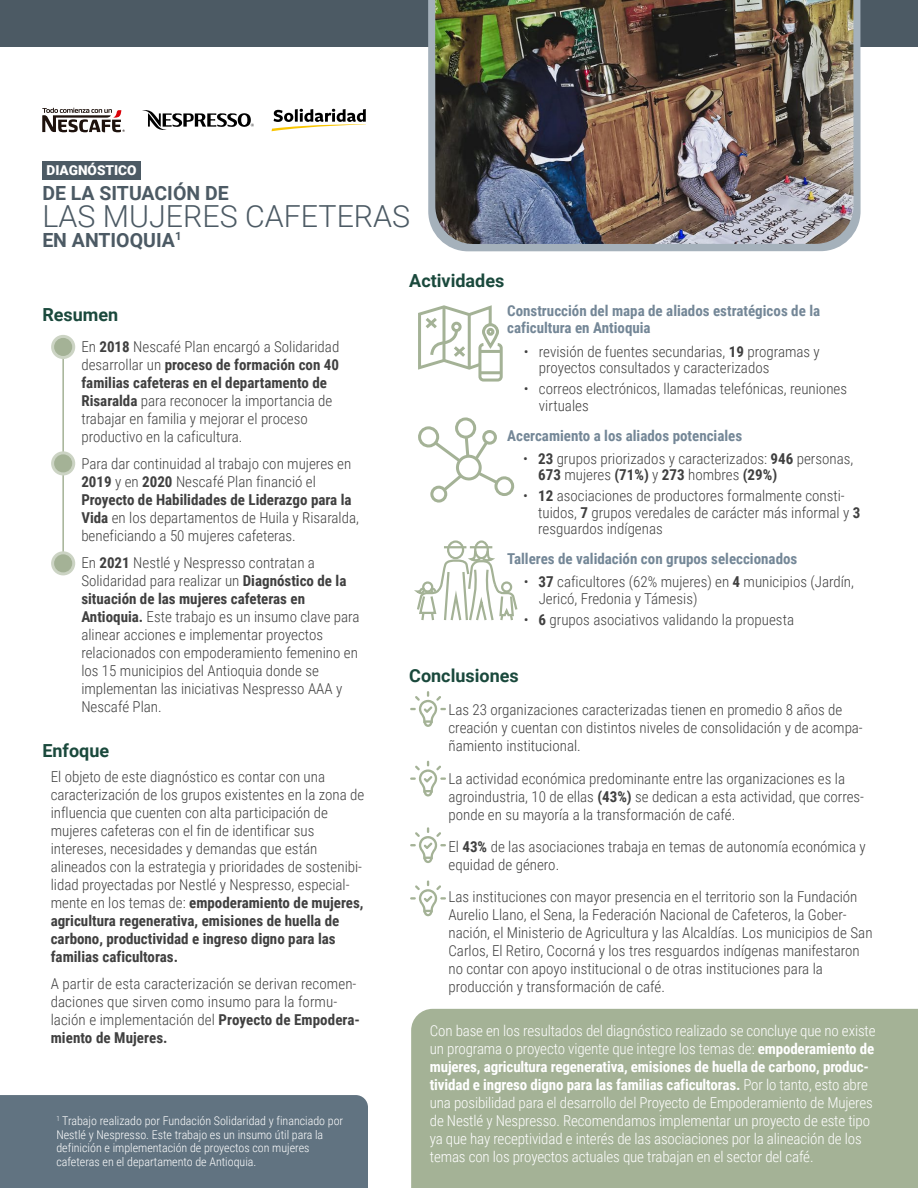
<style>
.page{position:relative;width:918px;height:1188px;background:#fff}
.page>*{position:absolute;margin:0;border:0;box-sizing:border-box;transform-origin:0 0}
.t1{font:300 30.45px "Roboto";color:#4c5a64}
.t2{font:700 19.5px "Roboto";color:#4c5a64}
.t3{font:700 18px "Roboto";color:#1a493c}
.t4{font:300 15px/18px "Roboto Condensed";color:#404040}
.t5{font:300 15px/18px "Roboto Condensed";letter-spacing:-.01em;color:#fff}
.t6{font:700 15px/16.5px "Roboto Condensed";color:#748797}
.t7{font:900 13.65px "Roboto";color:#fff}
.t8{font:300 12px/13.5px "Roboto Condensed";color:#fff}
.s1{font-weight:700}
</style>
<div class="page">
<div style="left:0;top:0;width:918px;height:46px;background:#4c5a64"></div>
<div style="left:411px;top:1009px;width:507px;height:179px;background:#a4b296"></div>
<div style="left:0;top:1095px;width:368px;height:93px;background:#617381"></div>
<div style="left:42px;top:161px;width:99px;height:18px;background:#4c5a64"></div>
<svg style="left:272px;top:109px;width:94px;height:22px"></svg>
<svg style="left:42px;top:108px;width:83px;height:24px"></svg>
<svg style="left:142px;top:110px;width:112px;height:20px"></svg>
<svg style="left:428px;top:0;width:433px;height:251px;background:#aeb8c1"></svg>
<img style="left:435px;top:0;width:418px;height:244px">
<hr style="left:62px;top:340px;width:2px;height:224px;background:#a4b296">
<div style="left:51px;top:335px;width:24px;height:24px;background:#ccd4c4;border-radius:50%"></div>
<div style="left:54px;top:338px;width:18px;height:18px;background:#a4b296;border-radius:50%"></div>
<div style="left:51px;top:451px;width:24px;height:24px;background:#ccd4c4;border-radius:50%"></div>
<div style="left:54px;top:454px;width:18px;height:18px;background:#a4b296;border-radius:50%"></div>
<div style="left:51px;top:551px;width:24px;height:24px;background:#ccd4c4;border-radius:50%"></div>
<div style="left:54px;top:554px;width:18px;height:18px;background:#a4b296;border-radius:50%"></div>
<div style="left:482px;top:323px;width:17px;height:25px;border:3px solid #a4b296;border-radius:7px"></div>
<div style="left:487px;top:328px;width:7px;height:8px;border:3px solid #a4b296;border-radius:50%"></div>
<div style="left:478px;top:343px;width:25px;height:39px;border:3px solid #a4b296;border-radius:4px"></div>
<svg style="left:418px;top:305px;width:75px;height:67px"></svg>
<hr style="left:480px;top:350px;width:21px;height:3px;background:#a4b296">
<hr style="left:480px;top:371px;width:21px;height:3px;background:#a4b296">
<div style="left:430px;top:485px;width:18px;height:18px;border:3px solid #a4b296;border-radius:50%"></div>
<div style="left:494px;top:476px;width:20px;height:20px;border:3px solid #a4b296;border-radius:50%"></div>
<div style="left:418px;top:426px;width:21px;height:22px;border:3px solid #a4b296;border-radius:50%"></div>
<div style="left:455px;top:417px;width:21px;height:22px;border:3px solid #a4b296;border-radius:50%"></div>
<div style="left:482px;top:430px;width:15px;height:15px;border:3px solid #a4b296;border-radius:50%"></div>
<svg style="left:431px;top:434px;width:70px;height:60px"></svg>
<div style="left:447px;top:540px;width:17px;height:19px;border:2px solid #a4b296;border-radius:50%"></div>
<hr style="left:444px;top:546px;width:22px;height:2px;background:#a4b296">
<div style="left:474px;top:540px;width:15px;height:19px;border:2px solid #a4b296;border-radius:50%"></div>
<hr style="left:470px;top:546px;width:22px;height:2px;background:#a4b296">
<svg style="left:415px;top:549px;width:103px;height:72px"></svg>
<svg style="left:410px;top:691px;width:36px;height:36px"></svg>
<svg style="left:410px;top:761px;width:36px;height:36px"></svg>
<svg style="left:410px;top:827px;width:36px;height:36px"></svg>
<svg style="left:410px;top:880px;width:36px;height:36px"></svg>
<p class="t7" style="left:47px;top:161px;width:92px">DIAGNÓSTICO</p>
<h2 class="t2" style="left:42px;top:180px;width:188px">DE LA SITUACIÓN DE</h2>
<h2 class="t2" style="left:42px;top:226px;width:141px">EN ANTIOQUIA<sup>1</sup></h2>
<h1 class="t1" style="left:42px;top:195px;width:369px">LAS MUJERES CAFETERAS</h1>
<p class="t3" style="left:42px;top:302px;width:77px">Resumen</p>
<p class="t4" style="left:81px;top:337px;width:259px">En <span class="s1">2018</span> Nescafé Plan encargó a Solidaridad desarrollar un <span class="s1">proceso de formación con 40 familias cafeteras en el departamento de Risaralda</span> para reconocer la importancia de trabajar en familia y mejorar el proceso productivo en la caficultura.</p>
<p class="t4" style="left:81px;top:454px;width:279px">Para dar continuidad al trabajo con mujeres en <span class="s1">2019</span> y en <span class="s1">2020</span> Nescafé Plan financió el <span class="s1">Proyecto de Habilidades de Liderazgo para la Vida</span> en los departamentos de Huila y Risaralda, beneficiando a 50 mujeres cafeteras.</p>
<p class="t4" style="left:81px;top:553px;width:280px">En <span class="s1">2021</span> Nestlé y Nespresso contratan a Solidaridad para realizar un <span class="s1">Diagnóstico de la situación de las mujeres cafeteras en Antioquia.</span> Este trabajo es un insumo clave para alinear acciones e implementar proyectos relacionados con empoderamiento femenino en los 15 municipios del Antioquia donde se implementan las iniciativas Nespresso AAA y Nescafé Plan.</p>
<p class="t3" style="left:42px;top:738px;width:68px">Enfoque</p>
<p class="t4" style="left:51px;top:768px;width:315px">El objeto de este diagnóstico es contar con una caracterización de los grupos existentes en la zona de influencia que cuenten con alta participación de mujeres cafeteras con el fin de identificar sus intereses, necesidades y demandas que están alineados con la estrategia y prioridades de sostenibi&shy;lidad proyectadas por Nestlé y Nespresso, especial&shy;mente en los temas de: <span class="s1">empoderamiento de mujeres, agricultura regenerativa, emisiones de huella de carbono, productividad e ingreso digno para las familias caficultoras.</span></p>
<p class="t4" style="left:51px;top:975px;width:311px">A partir de esta caracterización se derivan recomen&shy;daciones que sirven como insumo para la formu&shy;lación e implementación del <span class="s1">Proyecto de Empodera&shy;miento de Mujeres.</span></p>
<p class="t8" style="left:56px;top:1114px;width:288px"><sup>1</sup> Trabajo realizado por Fundación Solidaridad y financiado por Nestlé y Nespresso. Este trabajo es un insumo útil para la definición e implementación de proyectos con mujeres cafeteras en el departamento de Antioquia.</p>
<p class="t3" style="left:409px;top:268px;width:97px">Actividades</p>
<p class="t6" style="left:507px;top:302px;width:315px">Construcción del mapa de aliados estratégicos de la caficultura en Antioquia</p>
<p class="t4" style="left:539px;top:343px;width:282px;line-height:16.5px;text-indent:-15px">• revisión de fuentes secundarias, <span class="s1">19</span> programas y proyectos consultados y caracterizados</p>
<p class="t4" style="left:539px;top:380px;width:310px;line-height:16.5px;text-indent:-15px">• correos electrónicos, llamadas telefónicas, reuniones virtuales</p>
<p class="t6" style="left:507px;top:427px;width:237px">Acercamiento a los aliados potenciales</p>
<p class="t4" style="left:538px;top:450px;width:317px;line-height:16.5px;text-indent:-15px">• <span class="s1">23</span> grupos priorizados y caracterizados: <span class="s1">946</span> personas,<br><span class="s1">673</span> mujeres <span class="s1">(71%)</span> y <span class="s1">273</span> hombres <span class="s1">(29%)</span></p>
<p class="t4" style="left:538px;top:487px;width:324px;line-height:16.5px;text-indent:-15px">• <span class="s1">12</span> asociaciones de productores formalmente consti&shy;tuidos, <span class="s1">7</span> grupos veredales de carácter más informal y <span class="s1">3 </span>resguardos indígenas</p>
<p class="t6" style="left:507px;top:550px;width:292px">Talleres de validación con grupos seleccionados</p>
<p class="t4" style="left:539px;top:573px;width:317px;line-height:16.5px;text-indent:-15px">• <span class="s1">37</span> caficultores (62% mujeres) en <span class="s1">4</span> municipios (Jardín,<br>Jericó, Fredonia y Támesis)</p>
<p class="t4" style="left:524px;top:610px;width:272px">• <span class="s1">6</span> grupos asociativos validando la propuesta</p>
<p class="t3" style="left:409px;top:663px;width:111px">Conclusiones</p>
<p class="t4" style="left:449px;top:700px;width:416px">Las 23 organizaciones caracterizadas tienen en promedio 8 años de creación y cuentan con distintos niveles de consolidación y de acompa&shy;ñamiento institucional.</p>
<p class="t4" style="left:449px;top:769px;width:417px">La actividad económica predominante entre las organizaciones es la agroindustria, 10 de ellas <span class="s1">(43%)</span> se dedican a esta actividad, que corres&shy;ponde en su mayoría a la transformación de café.</p>
<p class="t4" style="left:449px;top:837px;width:419px">El <span class="s1">43%</span> de las asociaciones trabaja en temas de autonomía económica y equidad de género.</p>
<p class="t4" style="left:449px;top:887px;width:426px">Las instituciones con mayor presencia en el territorio son la Fundación Aurelio Llano, el Sena, la Federación Nacional de Cafeteros, la Gober&shy;nación, el Ministerio de Agricultura y las Alcaldías. Los municipios de San Carlos, El Retiro, Cocorná y los tres resguardos indígenas manifestaron no contar con apoyo institucional o de otras instituciones para la producción y transformación de café.</p>
<p class="t5" style="left:430px;top:1022px;width:447px">Con base en los resultados del diagnóstico realizado se concluye que no existe un programa o proyecto vigente que integre los temas de: <span class="s1">empoderamiento de mujeres, agricultura regenerativa, emisiones de huella de carbono, produc&shy;tividad e ingreso digno para las familias caficultoras.</span> Por lo tanto, esto abre una posibilidad para el desarrollo del Proyecto de Empoderamiento de Mujeres de Nestlé y Nespresso. Recomendamos implementar un proyecto de este tipo ya que hay receptividad e interés de las asociaciones por la alineación de los temas con los proyectos actuales que trabajan en el sector del café.</p>
</div>
